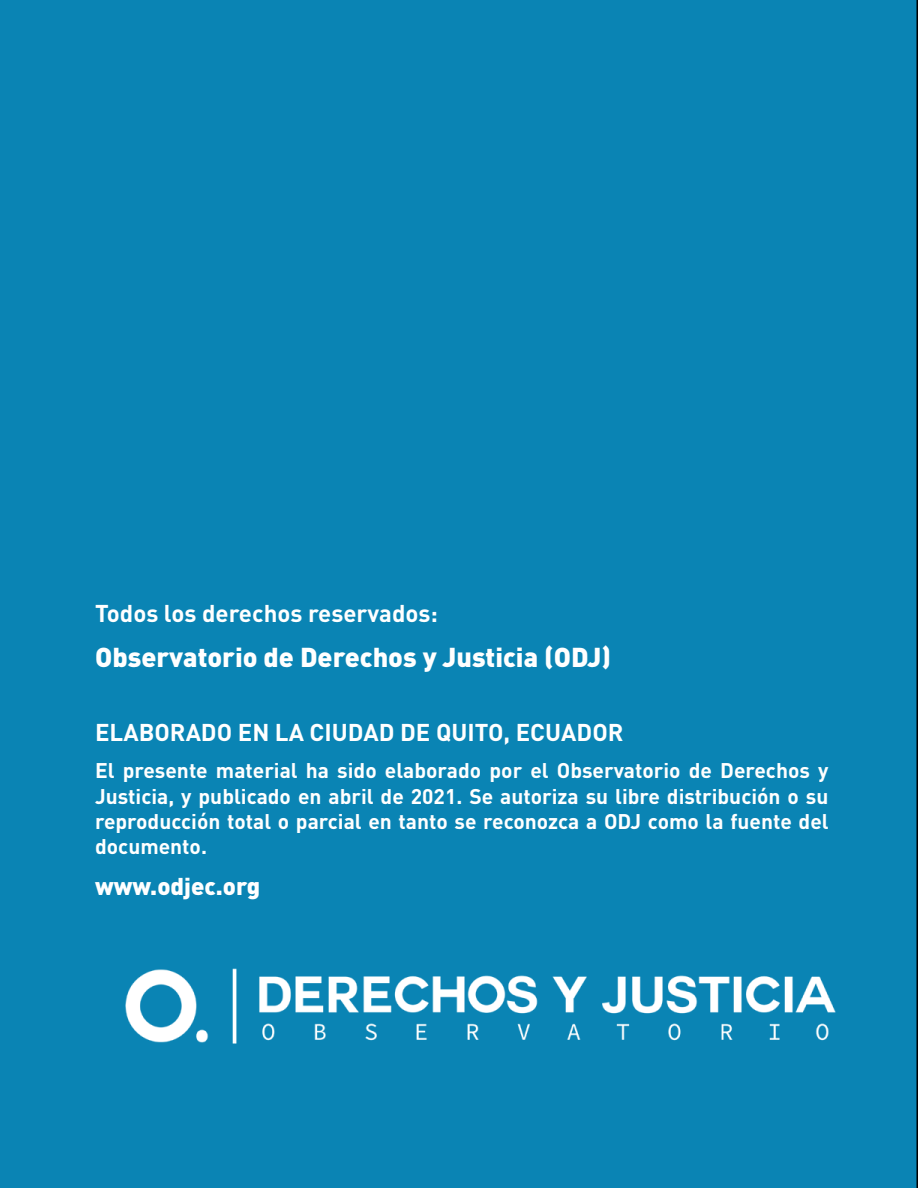
<style>
.page{position:relative;width:918px;height:1188px;background:#0a84b4}
.page>*{position:absolute;margin:0;border:0;box-sizing:border-box;transform-origin:0 0}
.t1{font:900 27px "DIN Pro";color:#fff}
.t2{font:700 24px "DIN Pro";color:#fff}
.t3{font:900 24px "DIN Pro";color:#fff}
.t4{font:700 21px/25.2px "DIN Pro";color:#fff;text-align:justify}
</style>
<div class="page">
<img style="left:95px;top:926px;width:761px;height:143px">
<p class="t2" style="left:95px;top:594px;width:344px">Todos los derechos reservados:</p>
<p class="t1" style="left:95px;top:634px;width:518px">Observatorio de Derechos y Justicia (ODJ)</p>
<p class="t2" style="left:95px;top:712px;width:530px">ELABORADO EN LA CIUDAD DE QUITO, ECUADOR</p>
<p class="t4" style="left:95px;top:756px;width:735px">El presente material ha sido elaborado por el Observatorio de Derechos y Justicia, y publicado en abril de 2021. Se autoriza su libre distribución o su reproducción total o parcial en tanto se reconozca a ODJ como la fuente del documento.</p>
<p class="t3" style="left:95px;top:865px;width:167px">www.odjec.org</p>
</div>
